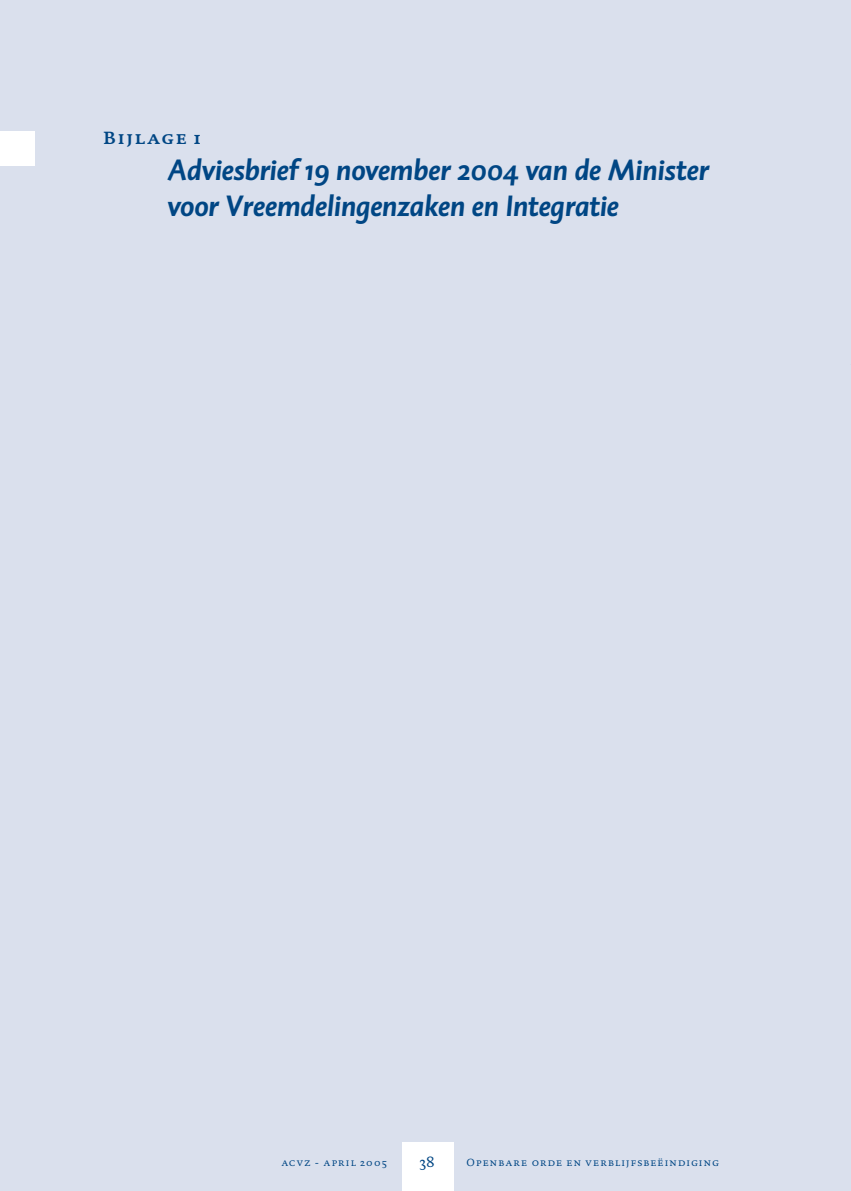
<style>
.page{position:relative;width:851px;height:1191px;background:#fff}
.page>*{position:absolute;margin:0;border:0;box-sizing:border-box;transform-origin:0 0}
.t1{font:italic 700 30px/36px "DTL Caspari ST";color:#004684}
.t2{font:700 18px "DTL Documenta T Caps";letter-spacing:.115em;color:#004684}
.t3{font:15px "DTL Documenta ST";color:#004684}
.t4{font:10.5px "DTL Documenta T Caps";letter-spacing:.11em;color:#004684}
</style>
<div class="page">
<div style="left:0;top:0;width:850px;height:1191px;background:#dae0ed"></div>
<div style="left:0;top:131px;width:35px;height:35px;background:#fff"></div>
<hr style="left:850px;top:0;width:1px;height:1191px;background:#dae0ed">
<div style="left:402px;top:1142px;width:51px;height:49px;background:#fff"></div>
<p class="t2" style="left:104px;top:127px;width:99px">Bijlage 1</p>
<p class="t1" style="left:167px;top:151px;width:543px">Adviesbrief 19 november 2004 van de Minister voor Vreemdelingenzaken en Integratie</p>
<p class="t4" style="left:281px;top:1155px;width:107px">acvz - april 2005</p>
<p class="t3" style="left:419px;top:1153px;width:17px">38</p>
<p class="t4" style="left:466px;top:1155px;width:254px">Openbare orde en verblijfsbeëindiging</p>
</div>
